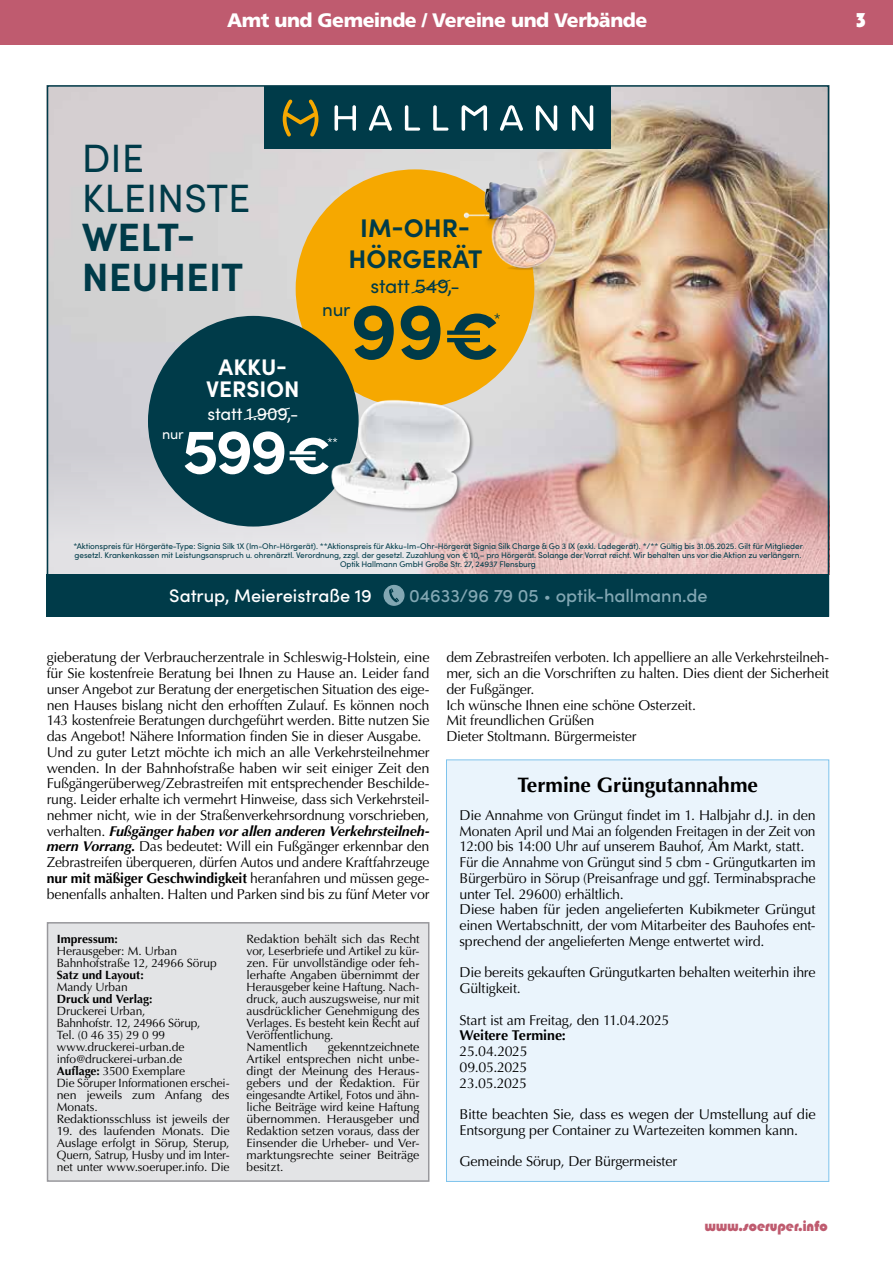
<style>
.page{position:relative;width:893px;height:1263px;background:#fff}
.page>*{position:absolute;margin:0;border:0;box-sizing:border-box;transform-origin:0 0}
.t1{font:700 80.25px "Sofia Pro";color:#003b49}
.t2{font:700 63.45px "Sofia Pro";color:#fff}
.t3{font:700 39.6px/39.6px "Sofia Pro";color:#003b49}
.t4{font:39.6px/39.6px "Sofia Pro";color:#003b49}
.t5{font:700 25.5px/30.6px "Sofia Pro";color:#003b49;text-align:center}
.t6{font:700 22.65px/22.6px "Sofia Pro";color:#fff;text-align:center}
.t7{font:700 21px "Optima";color:#000}
.t8{font:20.25px "Sofia Pro";letter-spacing:-.01em;color:#003b49}
.t9{font:900 19.5px "Frutiger LT Std";letter-spacing:-.025em;color:#fff}
.t10{font:900 19.5px "Blippo BT";color:#fff}
.t11{font:18.75px "Sofia Pro";color:#003b49}
.t12{font:500 18.15px "Sofia Pro";letter-spacing:-.005em;color:#82a7b3}
.t13{font:500 18.15px "Sofia Pro";letter-spacing:-.005em;color:#fff}
.t14{font:17.85px "Sofia Pro";letter-spacing:-.01em;color:#fff}
.t15{font:14.55px "Sofia Pro";color:#003b49}
.t16{font:14.25px/15.8px "Optima";letter-spacing:-.015em;color:#000}
.t17{font:900 14.25px "Blippo BT";color:#bf5b6f}
.t18{font:700 14.25px "Optima";letter-spacing:-.005em;color:#000}
.t19{font:14.25px "Sofia Pro";color:#fff}
.t20{font:12px/12px "Optima";letter-spacing:-.01em;color:#000}
.t21{font:700 12px "Optima";color:#000}
.t22{font:8.25px/8.7px "Sofia Pro";letter-spacing:-.01em;color:#003b49;text-align:center}
.s1{font-size:68.7px}
.s2{font-size:54.3px}
.s3{font-weight:200}
.s4{font-weight:700;font-style:italic}
.s5{font-weight:700}
</style>
<div class="page">
<div style="left:0;top:0;width:893px;height:45px;background:#bf5b6f"></div>
<div style="left:48px;top:923px;width:381px;height:258px;background:#e3e4e6"></div>
<div style="left:47px;top:922px;width:382px;height:260px;border:2px solid #98989c"></div>
<img style="left:50px;top:88px;width:776px;height:321px">
<svg style="left:50px;top:409px;width:776px;height:165px;background:#d8c1bc"></svg>
<div style="left:296px;top:169px;width:238px;height:239px;background:#f6a800;border-radius:50%"></div>
<svg style="left:411px;top:279px;width:40px;height:15px"></svg>
<div style="left:148px;top:316px;width:211px;height:210px;background:#003b49;border-radius:50%"></div>
<svg style="left:243px;top:407px;width:47px;height:13px"></svg>
<img style="left:315px;top:374px;width:170px;height:144px">
<img style="left:493px;top:202px;width:64px;height:75px">
<img style="left:449px;top:149px;width:104px;height:96px">
<div style="left:47px;top:574px;width:782px;height:43px;background:#003b49"></div>
<div style="left:384px;top:586px;width:20px;height:19px;background:#82a7b3;border-radius:50%"></div>
<div style="left:384px;top:585px;width:21px;height:21px;border:1px solid #82a7b3;border-radius:50%"></div>
<svg style="left:389px;top:588px;width:10px;height:14px"></svg>
<div style="left:265px;top:87px;width:346px;height:62px;background:#003b49"></div>
<svg style="left:283px;top:100px;width:35px;height:36px"></svg>
<svg style="left:335px;top:105px;width:21px;height:26px"></svg>
<svg style="left:369px;top:105px;width:23px;height:26px"></svg>
<svg style="left:405px;top:105px;width:15px;height:26px"></svg>
<svg style="left:433px;top:105px;width:15px;height:26px"></svg>
<svg style="left:500px;top:105px;width:23px;height:26px"></svg>
<svg style="left:536px;top:105px;width:21px;height:26px"></svg>
<svg style="left:572px;top:105px;width:21px;height:26px"></svg>
<svg style="left:462px;top:105px;width:25px;height:26px"></svg>
<div style="left:446px;top:760px;width:383px;height:421px;background:#eaf4fc"></div>
<h3 class="t9" style="left:227px;top:8px;width:422px">Amt und Gemeinde / Vereine und Verbände</h3>
<h3 class="t10" style="left:856px;top:8px;width:12px">3</h3>
<h3 class="t4" style="left:82px;top:136px;width:170px">DIE<br>KLEINSTE</h3>
<h3 class="t3" style="left:82px;top:215px;width:163px">WELT-<br>NEUHEIT</h3>
<h3 class="t6" style="left:206px;top:354px;width:95px">AKKU-<br>VERSION</h3>
<p class="t14" style="left:208px;top:401px;width:92px">statt 1.909,–</p>
<h3 class="t5" style="left:348px;top:211px;width:135px">IM-OHR-<br>HÖRGERÄT</h3>
<h3 class="t8" style="left:370px;top:272px;width:91px">statt 549,–</h3>
<h3 class="t11" style="left:322px;top:296px;width:30px">nur</h3>
<h1 class="t1" style="left:350px;top:269px;width:151px">99<span class="s1">€</span></h1>
<p class="t15" style="left:494px;top:308px;width:9px">*</p>
<p class="t19" style="left:162px;top:423px;width:23px">nur</p>
<h2 class="t2" style="left:182px;top:402px;width:150px">599<span class="s2">€</span></h2>
<p class="t22" style="left:73px;top:542px;width:731px">*Aktionspreis für Hörgeräte-Type: Signia Silk 1X (Im-Ohr-Hörgerät). **Aktionspreis für Akku-Im-Ohr-Hörgerät Signia Silk Charge &amp; Go 3 IX (exkl. Ladegerät). */** Gültig bis 31.05.2025. Gilt für Mitglieder gesetzl. Krankenkassen mit Leistungsanspruch u. ohrenärztl. Verordnung, zzgl. der gesetzl. Zuzahlung von € 10,– pro Hörgerät. Solange der Vorrat reicht. Wir behalten uns vor die Aktion zu verlängern.<br>Optik Hallmann GmbH Große Str. 27, 24937 Flensburg</p>
<p class="t13" style="left:169px;top:582px;width:204px">Satrup, Meiereistraße 19</p>
<p class="t12" style="left:409px;top:582px;width:300px">04633/96 79 05 <span class="s3">•</span> optik-hallmann.de</p>
<p class="t16" style="left:47px;top:650px;width:384px">gieberatung der Verbraucherzentrale in Schleswig-Holstein, eine für Sie kostenfreie Beratung bei Ihnen zu Hause an. Leider fand unser Angebot zur Beratung der energetischen Situation des eige&shy;nen Hauses bislang nicht den erhofften Zulauf. Es können noch 143 kostenfreie Beratungen durchgeführt werden. Bitte nutzen Sie das Angebot! Nähere Information finden Sie in dieser Ausgabe.<br>Und zu guter Letzt möchte ich mich an alle Verkehrsteilnehmer wenden. In der Bahnhofstraße haben wir seit einiger Zeit den Fußgängerüberweg/Zebrastreifen mit entsprechender Beschilde&shy;rung. Leider erhalte ich vermehrt Hinweise, dass sich Verkehrsteil&shy;nehmer nicht, wie in der Straßenverkehrsordnung vorschrieben, verhalten. <span class="s4">Fußgänger haben vor allen anderen Verkehrsteilneh&shy;mern Vorrang.</span> Das bedeutet: Will ein Fußgänger erkennbar den Zebrastreifen überqueren, dürfen Autos und andere Kraftfahrzeuge <span class="s5">nur mit mäßiger Geschwindigkeit</span> heranfahren und müssen gege&shy;benenfalls anhalten. Halten und Parken sind bis zu fünf Meter vor</p>
<p class="t16" style="left:446px;top:650px;width:384px">dem Zebrastreifen verboten. Ich appelliere an alle Verkehrsteilneh&shy;mer, sich an die Vorschriften zu halten. Dies dient der Sicherheit der Fußgänger.<br>Ich wünsche Ihnen eine schöne Osterzeit.<br>Mit freundlichen Grüßen<br>Dieter Stoltmann. Bürgermeister</p>
<h3 class="t7" style="left:517px;top:773px;width:242px">Termine Grüngutannahme</h3>
<p class="t16" style="left:460px;top:807px;width:358px">Die Annahme von Grüngut findet im 1. Halbjahr d.J. in den Monaten April und Mai an folgenden Freitagen in der Zeit von 12:00 bis 14:00 Uhr auf unserem Bauhof, Am Markt, statt.<br>Für die Annahme von Grüngut sind 5 cbm - Grüngutkarten im Bürgerbüro in Sörup (Preisanfrage und ggf. Terminabsprache unter Tel. 29600) erhältlich.<br>Diese haben für jeden angelieferten Kubikmeter Grüngut einen Wertabschnitt, der vom Mitarbeiter des Bauhofes ent&shy;sprechend der angelieferten Menge entwertet wird.</p>
<p class="t16" style="left:460px;top:965px;width:358px">Die bereits gekauften Grüngutkarten behalten weiterhin ihre<br>Gültigkeit.</p>
<p class="t16" style="left:460px;top:1012px;width:211px">Start ist am Freitag, den 11.04.2025</p>
<p class="t18" style="left:460px;top:1027px;width:108px">Weitere Termine:</p>
<p class="t16" style="left:460px;top:1043px;width:70px;text-align:justify">25.04.2025<br>09.05.2025<br>23.05.2025</p>
<p class="t16" style="left:460px;top:1106px;width:358px">Bitte beachten Sie, dass es wegen der Umstellung auf die<br>Entsorgung per Container zu Wartezeiten kommen kann.</p>
<p class="t16" style="left:460px;top:1154px;width:219px">Gemeinde Sörup, Der Bürgermeister</p>
<p class="t20" style="left:247px;top:933px;width:174px">Redaktion behält sich das Recht vor, Leserbriefe und Artikel zu kür&shy;zen. Für unvollständige oder feh&shy;lerhafte Angaben übernimmt der<br>Herausgeber keine Haftung. Nach&shy;druck, auch auszugsweise, nur mit ausdrücklicher Genehmigung des<br>Verlages. Es besteht kein Recht auf<br>Veröffentlichung.<br>Namentlich</p>
<p class="t21" style="left:57px;top:932px;width:63px">Impressum:</p>
<p class="t20" style="left:57px;top:945px;width:161px">Herausgeber: M. Urban<br>Bahnhofstraße 12, 24966 Sörup</p>
<p class="t21" style="left:57px;top:968px;width:88px">Satz und Layout:</p>
<p class="t20" style="left:57px;top:981px;width:72px">Mandy Urban</p>
<p class="t21" style="left:57px;top:992px;width:97px">Druck und Verlag:</p>
<p class="t20" style="left:57px;top:1005px;width:174px">Druckerei Urban,<br>Bahnhofstr. 12, 24966 Sörup,<br>Tel. (0 46 35) 29 0 99 www.druckerei-urban.de info@druckerei-urban.de<br><span class="s5">Auflage:</span> 3500 Exemplare<br>Die Söruper Informationen erschei&shy;nen jeweils zum Anfang des<br>Monats.<br>Redaktionsschluss ist jeweils der</p>
<p class="t20" style="left:57px;top:1125px;width:174px;text-align:justify">19. des laufenden Monats. Die Auslage erfolgt in Sörup, Sterup, Quern, Satrup, Husby und im Inter&shy;net unter www.soeruper.info. Die</p>
<p class="t20" style="left:247px;top:1041px;width:174px;text-align:justify;text-indent:81px">gekenntzeichnete Artikel entsprechen nicht unbe&shy;dingt der Meinung des Heraus&shy;gebers und der Redaktion. Für eingesandte Artikel, Fotos und ähn&shy;liche Beiträge wird keine Haftung übernommen. Herausgeber und Redaktion setzen voraus, dass der Einsender die Urheber- und Ver&shy;marktungsrechte seiner Beiträge besitzt.</p>
<p class="t17" style="left:705px;top:1217px;width:124px">www.soeruper.info</p>
</div>
